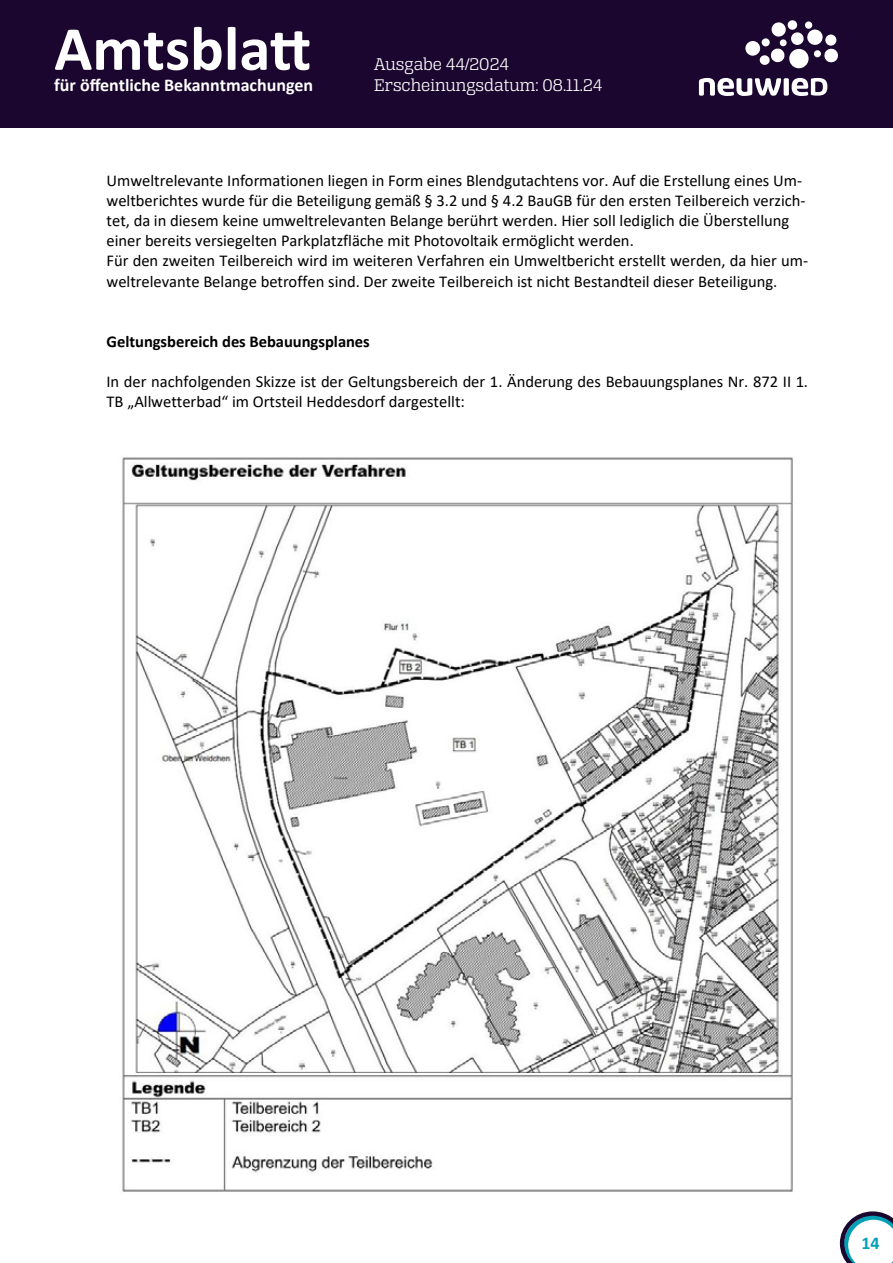
<style>
.page{position:relative;width:893px;height:1263px;background:#fff}
.page>*{position:absolute;margin:0;border:0;box-sizing:border-box;transform-origin:0 0}
.t1{font:700 63px "Calibri";color:#fff}
.t2{font:18px/21.6px "Alianza Slab 300";color:#fff}
.t3{font:700 18px "Calibri";color:#fff}
.t4{font:700 18px "Calibri";color:#00a0b6}
.t5{font:16.5px/20.1px "Calibri";color:#000}
.t6{font:700 16.5px "Calibri";letter-spacing:-.005em;color:#000}
</style>
<div class="page">
<svg style="left:840px;top:1211px;width:53px;height:52px"></svg>
<div style="left:0;top:0;width:893px;height:128px;background:#1a062e"></div>
<svg style="left:745px;top:22px;width:93px;height:47px"></svg>
<div style="left:787px;top:20px;width:10px;height:10px;background:#fff;border-radius:50%"></div>
<svg style="left:699px;top:78px;width:128px;height:18px"></svg>
<img style="left:122px;top:457px;width:671px;height:735px">
<h1 class="t1" style="left:54px;top:4px;width:258px">Amtsblatt</h1>
<p class="t3" style="left:54px;top:73px;width:260px">für öffentliche Bekanntmachungen</p>
<p class="t2" style="left:374px;top:53px;width:230px">Ausgabe 44/2024<br>Erscheinungsdatum: 08.11.24</p>
<p class="t5" style="left:106px;top:170px;width:703px">Umweltrelevante Informationen liegen in Form eines Blendgutachtens vor. Auf die Erstellung eines Um&shy;weltberichtes wurde für die Beteiligung gemäß § 3.2 und § 4.2 BauGB für den ersten Teilbereich verzich&shy;tet, da in diesem keine umweltrelevanten Belange berührt werden. Hier soll lediglich die Überstellung einer bereits versiegelten Parkplatzfläche mit Photovoltaik ermöglicht werden.<br>Für den zweiten Teilbereich wird im weiteren Verfahren ein Umweltbericht erstellt werden, da hier um&shy;weltrelevante Belange betroffen sind. Der zweite Teilbereich ist nicht Bestandteil dieser Beteiligung.</p>
<p class="t6" style="left:106px;top:330px;width:265px">Geltungsbereich des Bebauungsplanes</p>
<p class="t5" style="left:106px;top:371px;width:703px">In der nachfolgenden Skizze ist der Geltungsbereich der 1. Änderung des Bebauungsplanes Nr. 872 II 1.<br>TB „Allwetterbad“ im Ortsteil Heddesdorf dargestellt:</p>
<p class="t4" style="left:861px;top:1230px;width:20px">14</p>
</div>
